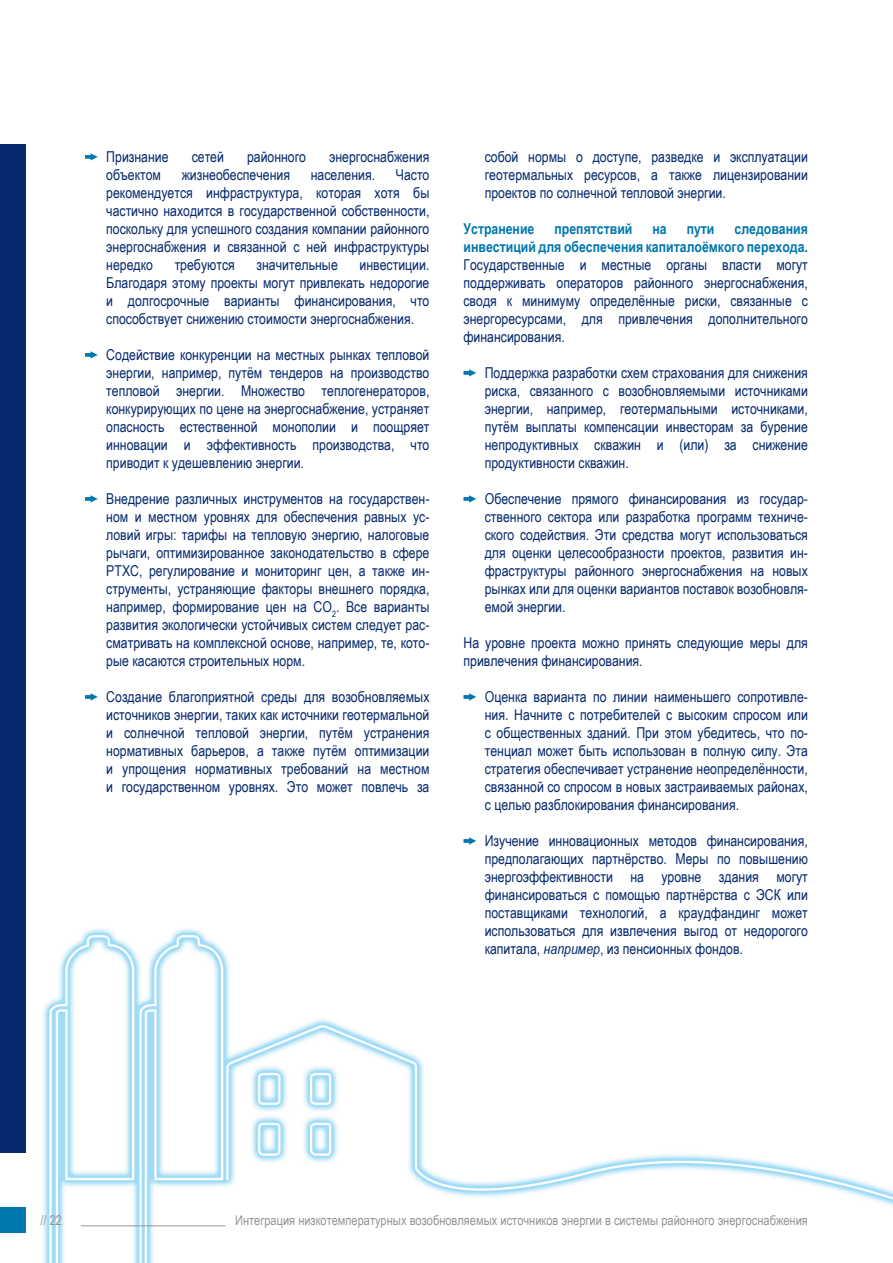
<style>
.page{position:relative;width:893px;height:1263px;background:#fff}
.page>*{position:absolute;margin:0;border:0;box-sizing:border-box;transform-origin:0 0}
.t1{font:15px/18px "Arial Narrow";color:#07296d;text-align:justify}
.t2{font:700 15px/18px "Arial Narrow";color:#0078ae;text-align:right}
.t3{font:13.5px "Arial Narrow";color:#939598}
.s1{font-style:italic}
</style>
<div class="page">
<svg style="left:85px;top:153px;width:13px;height:8px"></svg>
<svg style="left:85px;top:351px;width:13px;height:8px"></svg>
<svg style="left:85px;top:495px;width:13px;height:8px"></svg>
<svg style="left:85px;top:693px;width:13px;height:8px"></svg>
<img style="left:43px;top:928px;width:850px;height:335px">
<svg style="left:463px;top:369px;width:13px;height:8px"></svg>
<svg style="left:463px;top:495px;width:13px;height:8px"></svg>
<svg style="left:463px;top:693px;width:13px;height:8px"></svg>
<svg style="left:463px;top:837px;width:13px;height:8px"></svg>
<div style="left:0;top:145px;width:26px;height:1008px;background:#07296d"></div>
<div style="left:0;top:1207px;width:26px;height:26px;background:#0078ae"></div>
<hr style="left:81px;top:1225px;width:144px;height:1px;background:#939598">
<p class="t1" style="left:106px;top:147px;width:64px">Признание</p>
<p class="t1" style="left:192px;top:147px;width:34px">сетей</p>
<p class="t1" style="left:247px;top:147px;width:61px">районного</p>
<p class="t1" style="left:329px;top:147px;width:102px">энергоснабжения</p>
<p class="t1" style="left:106px;top:165px;width:56px">объектом</p>
<p class="t1" style="left:182px;top:165px;width:110px">жизнеобеспечения</p>
<p class="t1" style="left:311px;top:165px;width:66px">населения.</p>
<p class="t1" style="left:106px;top:165px;width:325px;text-indent:289px">Часто рекомендуется инфраструктура, которая хотя бы частично находится в государственной собственности, поскольку для успешного создания компании районного энергоснабжения и связанной с ней инфраструктуры нередко</p>
<p class="t1" style="left:175px;top:255px;width:62px">требуются</p>
<p class="t1" style="left:256px;top:255px;width:83px">значительные</p>
<p class="t1" style="left:106px;top:255px;width:325px;text-indent:253px">инвестиции.<br>Благодаря этому проекты могут привлекать недорогие и долгосрочные варианты финансирования, что способствует снижению стоимости энергоснабжения.</p>
<p class="t1" style="left:106px;top:345px;width:325px">Содействие конкуренции на местных рынках тепловой энергии, например, путём тендеров на производство тепловой энергии. Множество теплогенераторов, конкурирующих по цене на энергоснабжение, устраняет опасность естественной монополии и поощряет инновации и эффективность производства, что приводит к удешевлению энергии.</p>
<p class="t1" style="left:106px;top:489px;width:325px">Внедрение различных инструментов на государствен&shy;ном и местном уровнях для обеспечения равных ус&shy;ловий игры: тарифы на тепловую энергию, налоговые рычаги, оптимизированное законодательство в сфере РТХС, регулирование и мониторинг цен, а также ин&shy;струменты, устраняющие факторы внешнего порядка, например, формирование цен на CO<sub>2</sub>. Все варианты развития экологически устойчивых систем следует рас&shy;сматривать на комплексной основе, например, те, кото&shy;рые касаются строительных норм.</p>
<p class="t1" style="left:106px;top:687px;width:325px">Создание благоприятной среды для возобновляемых источников энергии, таких как источники геотермальной и солнечной тепловой энергии, путём устранения нормативных барьеров, а также путём оптимизации и упрощения нормативных требований на местном и государственном уровнях. Это может повлечь за</p>
<p class="t1" style="left:485px;top:147px;width:325px">собой нормы о доступе, разведке и эксплуатации геотермальных ресурсов, а также лицензировании проектов по солнечной тепловой энергии.</p>
<p class="t2" style="left:463px;top:219px;width:72px">Устранение</p>
<p class="t2" style="left:554px;top:219px;width:79px">препятствий</p>
<p class="t2" style="left:652px;top:219px;width:16px">на</p>
<p class="t2" style="left:687px;top:219px;width:29px">пути</p>
<p class="t2" style="left:463px;top:219px;width:346px">следования<br>инвестиций для обеспечения капиталоёмкого перехода.</p>
<p class="t1" style="left:463px;top:255px;width:346px">Государственные и местные органы власти могут поддерживать операторов районного энергоснабжения, сводя к минимуму определённые риски, связанные с энергоресурсами, для привлечения дополнительного финансирования.</p>
<p class="t1" style="left:485px;top:363px;width:325px">Поддержка разработки схем страхования для снижения риска, связанного с возобновляемыми источниками энергии, например, геотермальными источниками, путём выплаты компенсации инвесторам за бурение непродуктивных скважин и (или) за снижение продуктивности скважин.</p>
<p class="t1" style="left:485px;top:489px;width:325px">Обеспечение прямого финансирования из государ&shy;ственного сектора или разработка программ техниче&shy;ского содействия. Эти средства могут использоваться для оценки целесообразности проектов, развития ин&shy;фраструктуры районного энергоснабжения на новых рынках или для оценки вариантов поставок возобновля&shy;емой энергии.</p>
<p class="t1" style="left:463px;top:633px;width:346px">На уровне проекта можно принять следующие меры для привлечения финансирования.</p>
<p class="t1" style="left:485px;top:687px;width:325px">Оценка варианта по линии наименьшего сопротивле&shy;ния. Начните с потребителей с высоким спросом или c общественных зданий. При этом убедитесь, что по&shy;тенциал может быть использован в полную силу. Эта стратегия обеспечивает устранение неопределённости, связанной со спросом в новых застраиваемых районах, с целью разблокирования финансирования.</p>
<p class="t1" style="left:485px;top:831px;width:325px">Изучение инновационных методов финансирования, предполагающих партнёрство. Меры по повышению энергоэффективности на уровне здания могут финансироваться с помощью партнёрства с ЭСК или поставщиками технологий, а краудфандинг может использоваться для извлечения выгод от недорогого капитала, <span class="s1">например</span>, из пенсионных фондов.</p>
<p class="t3" style="left:41px;top:1210px;width:23px">// 22</p>
<p class="t3" style="left:235px;top:1210px;width:574px">Интеграция низкотемпературных возобновляемых источников энергии в системы районного энергоснабжения</p>
</div>
